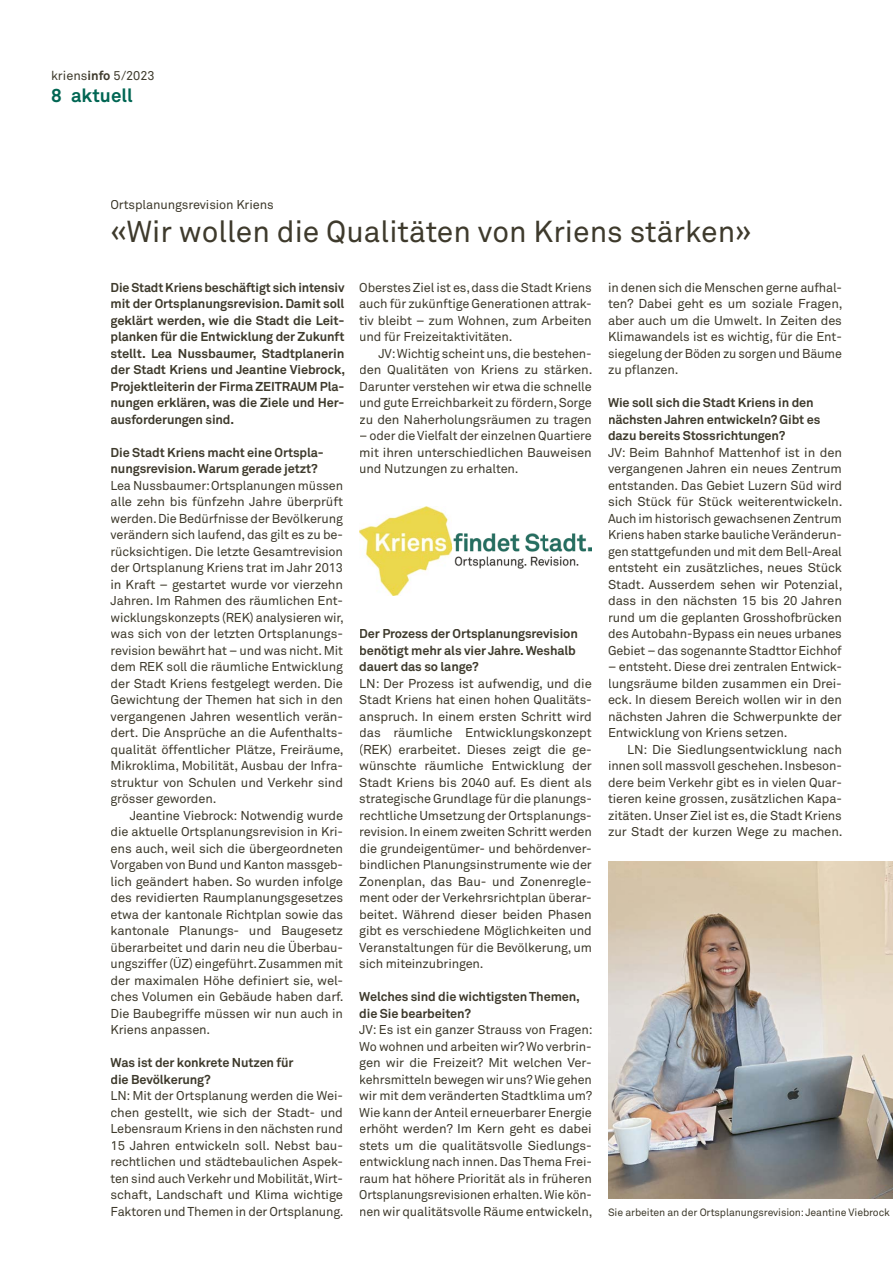
<style>
.page{position:relative;width:893px;height:1263px;background:#fff}
.page>*{position:absolute;margin:0;border:0;box-sizing:border-box;transform-origin:0 0}
.t1{font:30px "Akkurat Pro";color:#3e3a2c}
.t2{font:700 18.75px "Akkurat Pro";color:#006653}
.t3{font:12.75px/16.5px "Akkurat Pro";letter-spacing:-.01em;color:#3e3a2c;text-align:justify}
.t4{font:700 12.75px/16.5px "Akkurat Pro";letter-spacing:-.01em;color:#3e3a2c}
.t5{font:10.5px "Akkurat Pro";letter-spacing:-.01em;color:#3e3a2c}
.s1{font-weight:700}
</style>
<div class="page">
<img style="left:608px;top:861px;width:285px;height:337px">
<img style="left:359px;top:506px;width:233px;height:89px">
<p class="t3" style="left:51px;top:68px;width:105px">kriens<span class="s1">info</span> 5/2023</p>
<h2 class="t2" style="left:51px;top:84px;width:83px">8 aktuell</h2>
<p class="t3" style="left:111px;top:197px;width:165px">Ortsplanungsrevision Kriens</p>
<h1 class="t1" style="left:111px;top:214px;width:643px">«Wir wollen die Qualitäten von Kriens stärken»</h1>
<p class="t4" style="left:111px;top:279px;width:236px;text-align:justify">Die Stadt Kriens beschäftigt sich intensiv mit der Ortsplanungsrevision. Damit soll geklärt werden, wie die Stadt die Leit&shy;planken für die Entwicklung der Zukunft stellt. Lea Nussbaumer, Stadtplanerin der Stadt Kriens und Jeantine Viebrock, Projektleiterin der Firma ZEITRAUM Pla&shy;nungen erklären, was die Ziele und Her&shy;ausforderungen sind.</p>
<p class="t4" style="left:111px;top:444px;width:215px">Die Stadt Kriens macht eine Ortspla&shy;nungsrevision. Warum gerade jetzt?</p>
<p class="t3" style="left:111px;top:477px;width:235px">Lea Nussbaumer: Ortsplanungen müssen alle zehn bis fünfzehn Jahre überprüft werden. Die Bedürfnisse der Bevölkerung verändern sich laufend, das gilt es zu be&shy;rücksichtigen. Die letzte Gesamtrevision der Ortsplanung Kriens trat im Jahr 2013 in Kraft – gestartet wurde vor vierzehn Jahren. Im Rahmen des räumlichen Ent&shy;wicklungskonzepts (REK) analysieren wir, was sich von der letzten Ortsplanungs&shy;revision bewährt hat – und was nicht. Mit dem REK soll die räumliche Entwicklung der Stadt Kriens festgelegt werden. Die Gewichtung der Themen hat sich in den vergangenen Jahren wesentlich verän&shy;dert. Die Ansprüche an die Aufenthalts&shy;qualität öffentlicher Plätze, Freiräume, Mikroklima, Mobilität, Ausbau der Infra&shy;struktur von Schulen und Verkehr sind grösser geworden.</p>
<p class="t3" style="left:111px;top:807px;width:235px;text-indent:19px">Jeantine Viebrock: Notwendig wurde die aktuelle Ortsplanungsrevision in Kri&shy;ens auch, weil sich die übergeordneten Vorgaben von Bund und Kanton massgeb&shy;lich geändert haben. So wurden infolge des revidierten Raumplanungsgesetzes etwa der kantonale Richtplan sowie das kantonale Planungs- und Baugesetz überarbeitet und darin neu die Überbau&shy;ungsziffer (ÜZ) eingeführt. Zusammen mit der maximalen Höhe definiert sie, wel&shy;ches Volumen ein Gebäude haben darf.<br>Die Baubegriffe müssen wir nun auch in Kriens anpassen.</p>
<p class="t4" style="left:111px;top:1055px;width:185px">Was ist der konkrete Nutzen für die Bevölkerung?</p>
<p class="t3" style="left:111px;top:1088px;width:235px">LN: Mit der Ortsplanung werden die Wei&shy;chen gestellt, wie sich der Stadt- und Lebensraum Kriens in den nächsten rund 15 Jahren entwickeln soll. Nebst bau&shy;rechtlichen und städtebaulichen Aspek&shy;ten sind auch Verkehr und Mobilität, Wirt&shy;schaft, Landschaft und Klima wichtige Faktoren und Themen in der Ortsplanung.</p>
<p class="t3" style="left:359px;top:279px;width:234px">Oberstes Ziel ist es, dass die Stadt Kriens auch für zukünftige Generationen attrak&shy;tiv bleibt – zum Wohnen, zum Arbeiten und für Freizeitaktivitäten.</p>
<p class="t3" style="left:359px;top:345px;width:235px;text-indent:19px">JV: Wichtig scheint uns, die bestehen&shy;den Qualitäten von Kriens zu stärken.<br>Darunter verstehen wir etwa die schnelle und gute Erreichbarkeit zu fördern, Sorge zu den Naherholungsräumen zu tragen</p>
<p class="t3" style="left:359px;top:428px;width:234px">– oder die Vielfalt der einzelnen Quartiere mit ihren unterschiedlichen Bauweisen und Nutzungen zu erhalten.</p>
<p class="t4" style="left:359px;top:626px;width:220px">Der Prozess der Ortsplanungsrevision benötigt mehr als vier Jahre. Weshalb dauert das so lange?</p>
<p class="t3" style="left:359px;top:675px;width:234px">LN: Der Prozess ist aufwendig, und die Stadt Kriens hat einen hohen Qualitäts&shy;anspruch. In einem ersten Schritt wird das räumliche Entwicklungskonzept (REK) erarbeitet. Dieses zeigt die ge&shy;wünschte räumliche Entwicklung der Stadt Kriens bis 2040 auf. Es dient als strategische Grundlage für die planungs&shy;rechtliche Umsetzung der Ortsplanungs&shy;revision. In einem zweiten Schritt werden die grundeigentümer- und behördenver&shy;bindlichen Planungsinstrumente wie der Zonenplan, das Bau- und Zonenregle&shy;ment oder der Verkehrsrichtplan überar&shy;beitet. Während dieser beiden Phasen gibt es verschiedene Möglichkeiten und Veranstaltungen für die Bevölkerung, um sich miteinzubringen.</p>
<p class="t4" style="left:359px;top:989px;width:222px">Welches sind die wichtigsten Themen, die Sie bearbeiten?</p>
<p class="t3" style="left:359px;top:1022px;width:235px">JV: Es ist ein ganzer Strauss von Fragen:<br>Wo wohnen und arbeiten wir? Wo verbrin&shy;gen wir die Freizeit? Mit welchen Ver&shy;kehrsmitteln bewegen wir uns? Wie gehen wir mit dem veränderten Stadtklima um?<br>Wie kann der Anteil erneuerbarer Energie erhöht werden? Im Kern geht es dabei stets um die qualitätsvolle Siedlungs&shy;entwicklung nach innen. Das Thema Frei&shy;raum hat höhere Priorität als in früheren Ortsplanungsrevisionen erhalten. Wie kön&shy;nen wir qualitätsvolle Räume entwickeln,</p>
<p class="t3" style="left:608px;top:279px;width:236px">in denen sich die Menschen gerne aufhal&shy;ten? Dabei geht es um soziale Fragen, aber auch um die Umwelt. In Zeiten des Klimawandels ist es wichtig, für die Ent&shy;siegelung der Böden zu sorgen und Bäume zu pflanzen.</p>
<p class="t4" style="left:608px;top:395px;width:214px">Wie soll sich die Stadt Kriens in den nächsten Jahren entwickeln? Gibt es dazu bereits Stossrichtungen?</p>
<p class="t3" style="left:608px;top:444px;width:236px">JV: Beim Bahnhof Mattenhof ist in den vergangenen Jahren ein neues Zentrum entstanden. Das Gebiet Luzern Süd wird sich Stück für Stück weiterentwickeln.<br>Auch im historisch gewachsenen Zentrum Kriens haben starke bauliche Veränderun&shy;gen stattgefunden und mit dem Bell-Areal entsteht ein zusätzliches, neues Stück Stadt. Ausserdem sehen wir Potenzial, dass in den nächsten 15 bis 20 Jahren rund um die geplanten Grosshofbrücken des Autobahn-Bypass ein neues urbanes Gebiet – das sogenannte Stadttor Eichhof</p>
<p class="t3" style="left:608px;top:659px;width:235px">– entsteht. Diese drei zentralen Entwick&shy;lungsräume bilden zusammen ein Drei&shy;eck. In diesem Bereich wollen wir in den nächsten Jahren die Schwerpunkte der Entwicklung von Kriens setzen.</p>
<p class="t3" style="left:608px;top:741px;width:236px;text-indent:19px">LN: Die Siedlungsentwicklung nach innen soll massvoll geschehen. Insbeson&shy;dere beim Verkehr gibt es in vielen Quar&shy;tieren keine grossen, zusätzlichen Kapa&shy;zitäten. Unser Ziel ist es, die Stadt Kriens zur Stadt der kurzen Wege zu machen.</p>
<p class="t5" style="left:608px;top:1206px;width:283px">Sie arbeiten an der Ortsplanungsrevision: Jeantine Viebrock</p>
</div>
